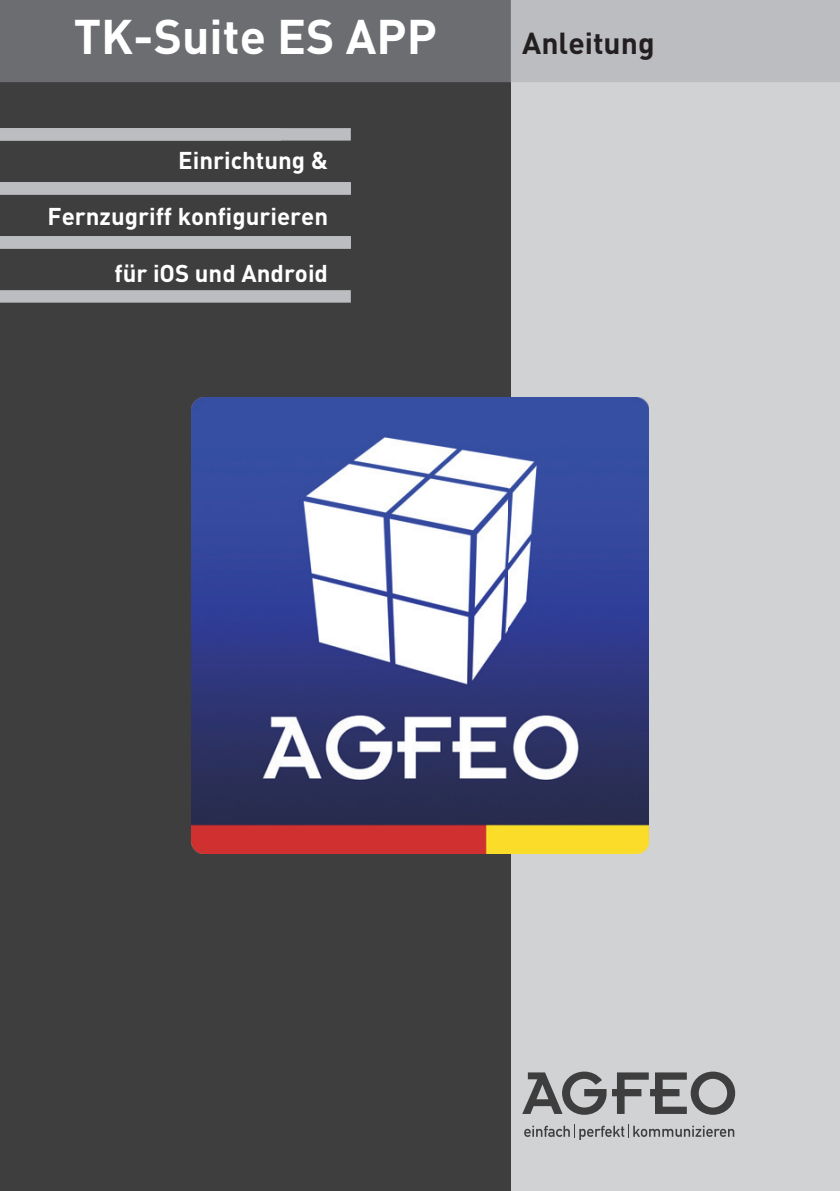
<style>
.page{position:relative;width:840px;height:1191px;background:#fff}
.page>*{position:absolute;margin:0;border:0;box-sizing:border-box;transform-origin:0 0}
.t1{font:48px "DIN Bold Lars";color:#fff}
.t2{font:30px "DIN Bold Lars";color:#231f20}
.t3{font:24px "DIN Bold Lars";color:#fff}
</style>
<div class="page">
<div style="left:510px;top:82px;width:329px;height:1109px;background:#d1d2d4"></div>
<div style="left:0;top:0;width:509px;height:1191px;background:#3e3e3f"></div>
<hr style="left:508px;top:0;width:2px;height:1191px;background:#3e3e3f">
<svg style="left:522px;top:1071px;width:212px;height:43px;background:#909092"></svg>
<svg style="left:524px;top:1124px;width:209px;height:15px;background:#acadae"></svg>
<div style="left:0;top:0;width:510px;height:82px;background:#6c6d70"></div>
<div style="left:510px;top:0;width:329px;height:82px;background:#bcbdc0"></div>
<img style="left:191px;top:397px;width:457px;height:456px">
<svg style="left:0;top:128px;width:350px;height:13px;background:#b9babd"></svg>
<svg style="left:0;top:182px;width:350px;height:13px;background:#babbbe"></svg>
<svg style="left:0;top:236px;width:350px;height:13px;background:#babbbe"></svg>
<svg style="left:0;top:290px;width:350px;height:13px;background:#b7b8bb"></svg>
<h1 class="t1" style="left:74px;top:5px;width:364px">TK-Suite ES APP</h1>
<p class="t3" style="left:178px;top:145px;width:151px">Einrichtung &amp;</p>
<p class="t3" style="left:48px;top:201px;width:282px">Fernzugriff konfigurieren</p>
<p class="t3" style="left:114px;top:257px;width:215px">für iOS und Android</p>
<p class="t2" style="left:522px;top:24px;width:134px">Anleitung</p>
</div>
